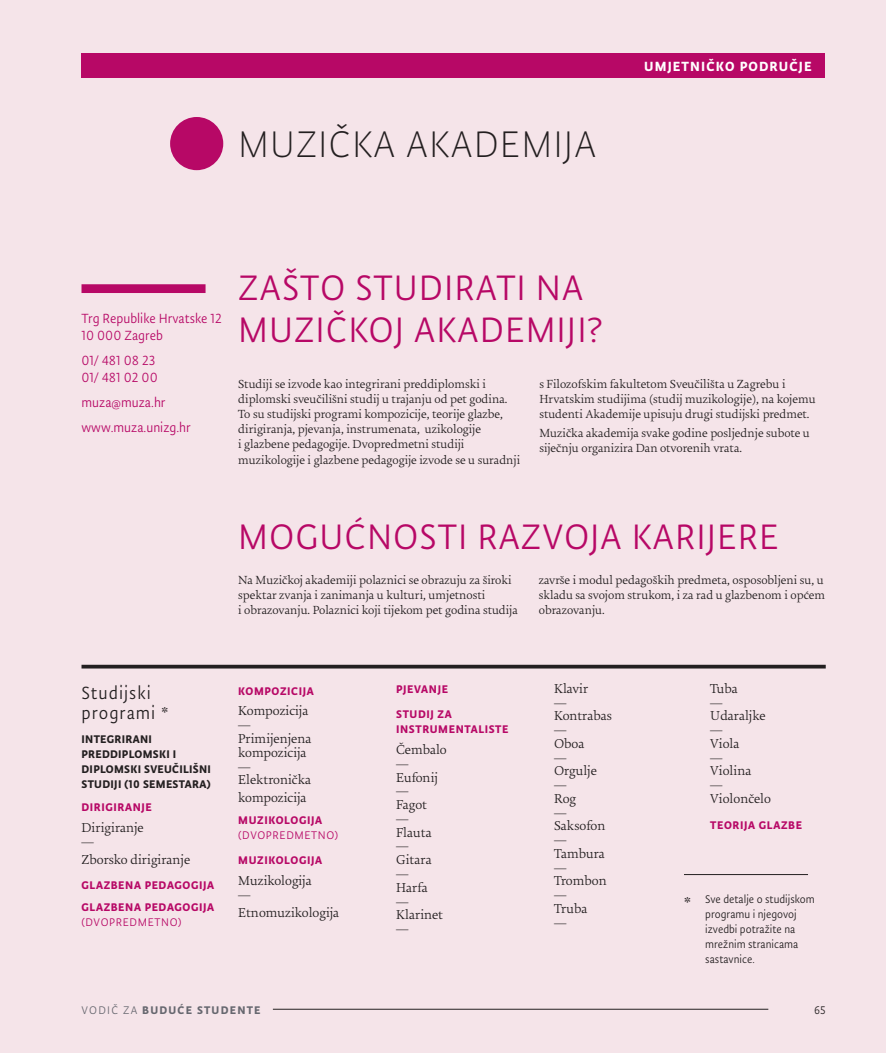
<style>
.page{position:relative;width:886px;height:1053px;background:#fff}
.page>*{position:absolute;margin:0;border:0;box-sizing:border-box;transform-origin:0 0}
.t1{font:300 41.75px "Unizg Sans";letter-spacing:.025em;color:#231f20}
.t2{font:40px/41.2px "Unizg Sans Normal";letter-spacing:.025em;color:#b70866}
.t3{font:20px/20px "Unizg Sans Normal";letter-spacing:.05em;color:#231f20}
.t4{font:15px/17.5px "Unizg Sans Normal";color:#b70866}
.t5{font:700 15px "Unizg Sans";letter-spacing:.075em;color:#fff}
.t6{font:300 13.75px/13.8px "Uni Zg";color:#231f20}
.t7{font:300 12.5px/15px "Uni Zg";color:#231f20}
.t8{font:700 12.5px/22.1px "Unizg Sans";letter-spacing:.05em;color:#b70866}
.t9{font:12.5px/15px "Unizg Sans Normal";color:#231f20}
.t10{font:700 12.5px/15px "Unizg Sans";letter-spacing:.025em;color:#231f20}
.t11{font:12.5px "Unizg Sans Normal";letter-spacing:.05em;color:#b70866}
.t12{font:700 12.5px "Unizg Sans";letter-spacing:.1em;color:#66676f}
.s1{font-family:"Unizg Sans Normal";font-weight:400}
</style>
<div class="page">
<div style="left:0;top:0;width:886px;height:1052px;background:#f5e4e9"></div>
<div style="left:81px;top:53px;width:744px;height:24px;background:#b70866"></div>
<hr style="left:273px;top:1008px;width:495px;height:1px;background:#231f20">
<div style="left:170px;top:117px;width:53px;height:53px;background:#b70866;border-radius:50%"></div>
<div style="left:81px;top:284px;width:125px;height:9px;background:#b70866"></div>
<svg style="left:81px;top:664px;width:745px;height:4px;background:#4b4446"></svg>
<hr style="left:684px;top:874px;width:124px;height:1px;background:#231f20">
<h1 class="t1" style="left:238px;top:121px;width:359px">MUZIČKA AKADEMIJA</h1>
<p class="t5" style="left:644px;top:58px;width:169px">UMJETNIČKO PODRUČJE</p>
<p class="t4" style="left:81px;top:309px;width:142px">Trg Republike Hrvatske 12<br>10 000 Zagreb</p>
<p class="t4" style="left:81px;top:351px;width:78px">01/ 481 08 23<br>01/ 481 02 00</p>
<p class="t4" style="left:81px;top:390px;width:111px;line-height:24.6px">muza@muza.hr www.muza.unizg.hr</p>
<h2 class="t2" style="left:238px;top:267px;width:138px">Zašto studir</h2>
<h2 class="t2" style="left:238px;top:267px;width:366px;text-indent:237px">ati na<br>MUZIČKOJ Akademiji?</h2>
<p class="t7" style="left:238px;top:378px;width:283px">Studiji se izvode kao integrirani preddiplomski i diplomski sveučilišni studij u trajanju od pet godina.<br>To su studijski programi kompozicije, teorije glazbe, dirigiranja, pjevanja, instrumenata, uzikologije<br>i glazbene pedagogije. Dvopredmetni studiji muzikologije i glazbene pedagogije izvode se u suradnji</p>
<p class="t7" style="left:539px;top:378px;width:278px">s Filozofskim fakultetom Sveučilišta u Zagrebu i<br>Hrvatskim studijima (studij muzikologije), na kojemu studenti Akademije upisuju drugi studijski predmet.</p>
<p class="t7" style="left:539px;top:426px;width:272px">Muzička akademija svake godine posljednje subote u siječnju organizira Dan otvorenih vrata.</p>
<h2 class="t2" style="left:238px;top:516px;width:542px">Mogućnosti razvoja karijere</h2>
<p class="t7" style="left:238px;top:573px;width:281px">Na Muzičkoj akademiji polaznici se obrazuju za široki spektar zvanja i zanimanja u kulturi, umjetnosti<br>i obrazovanju. Polaznici koji tijekom pet godina studija</p>
<p class="t7" style="left:539px;top:573px;width:288px;text-align:justify">završe i modul pedagoških predmeta, osposobljeni su, u skladu sa svojom strukom, i za rad u glazbenom i općem obrazovanju.</p>
<h3 class="t3" style="left:81px;top:682px;width:89px">Studijski programi *</h3>
<p class="t10" style="left:81px;top:731px;width:131px">INTEGRIRANI<br>PREDDIPLOMSKI I<br>DIPLOMSKI SVEUČILIŠNI<br>STUDIJI (10 SEMESTARA)</p>
<p class="t8" style="left:81px;top:795px;width:72px">DIRIGIRANJE</p>
<p class="t6" style="left:81px;top:821px;width:64px">Dirigiranje —</p>
<p class="t6" style="left:81px;top:853px;width:110px">Zborsko dirigiranje</p>
<p class="t8" style="left:81px;top:873px;width:134px">GLAZBENA PEDAGOGIJA<br>GLAZBENA PEDAGOGIJA</p>
<p class="t11" style="left:81px;top:914px;width:101px">(dvopredm etno)</p>
<p class="t8" style="left:238px;top:679px;width:77px">KOMPOZICIJA</p>
<p class="t6" style="left:238px;top:705px;width:75px">Kompozicija —<br>Primijenjena kompozicija —<br>Elektronička</p>
<p class="t6" style="left:238px;top:791px;width:70px">kompozicija</p>
<p class="t8" style="left:238px;top:809px;width:85px">MUZIKOLOGIJA</p>
<p class="t11" style="left:238px;top:828px;width:101px">(dvopredm etno)</p>
<p class="t8" style="left:238px;top:849px;width:85px">MUZIKOLOGIJA</p>
<p class="t6" style="left:238px;top:874px;width:75px">Muzikologija —</p>
<p class="t6" style="left:238px;top:906px;width:102px">Etnomuzikologija</p>
<p class="t8" style="left:396px;top:676px;width:57px;line-height:25.6px">PJEVANJE<br>STUDIJ ZA</p>
<p class="t8" style="left:396px;top:718px;width:114px">INSTRUMENTALISTE</p>
<p class="t6" style="left:396px;top:743px;width:52px">Čembalo —<br>Eufonij —<br>Fagot<br>—<br>Flauta —<br>Gitara —<br>Harfa<br>—<br>Klarinet —</p>
<p class="t6" style="left:554px;top:682px;width:59px">Klavir<br>—<br>Kontrabas —<br>Oboa<br>—<br>Orgulje —<br>Rog<br>—<br>Saksofon —<br>Tambura —<br>Trombon —<br>Truba<br>—</p>
<p class="t6" style="left:710px;top:682px;width:62px">Tuba<br>—<br>Udaraljke —<br>Viola<br>—<br>Violina<br>—<br>Violončelo</p>
<p class="t8" style="left:710px;top:813px;width:93px">TEORIJA GLAZBE</p>
<p class="t9" style="left:705px;top:891px;width:111px">Sve detalje o studijskom programu i njegovoj izvedbi potražite na mrežnim stranicama sastavnice.</p>
<h3 class="t3" style="left:684px;top:892px;width:9px">*</h3>
<p class="t12" style="left:81px;top:1002px;width:180px"><span class="s1">Vodič za</span> BUDUĆE STUDENTE</p>
<p class="t9" style="left:814px;top:1002px;width:13px">65</p>
</div>
